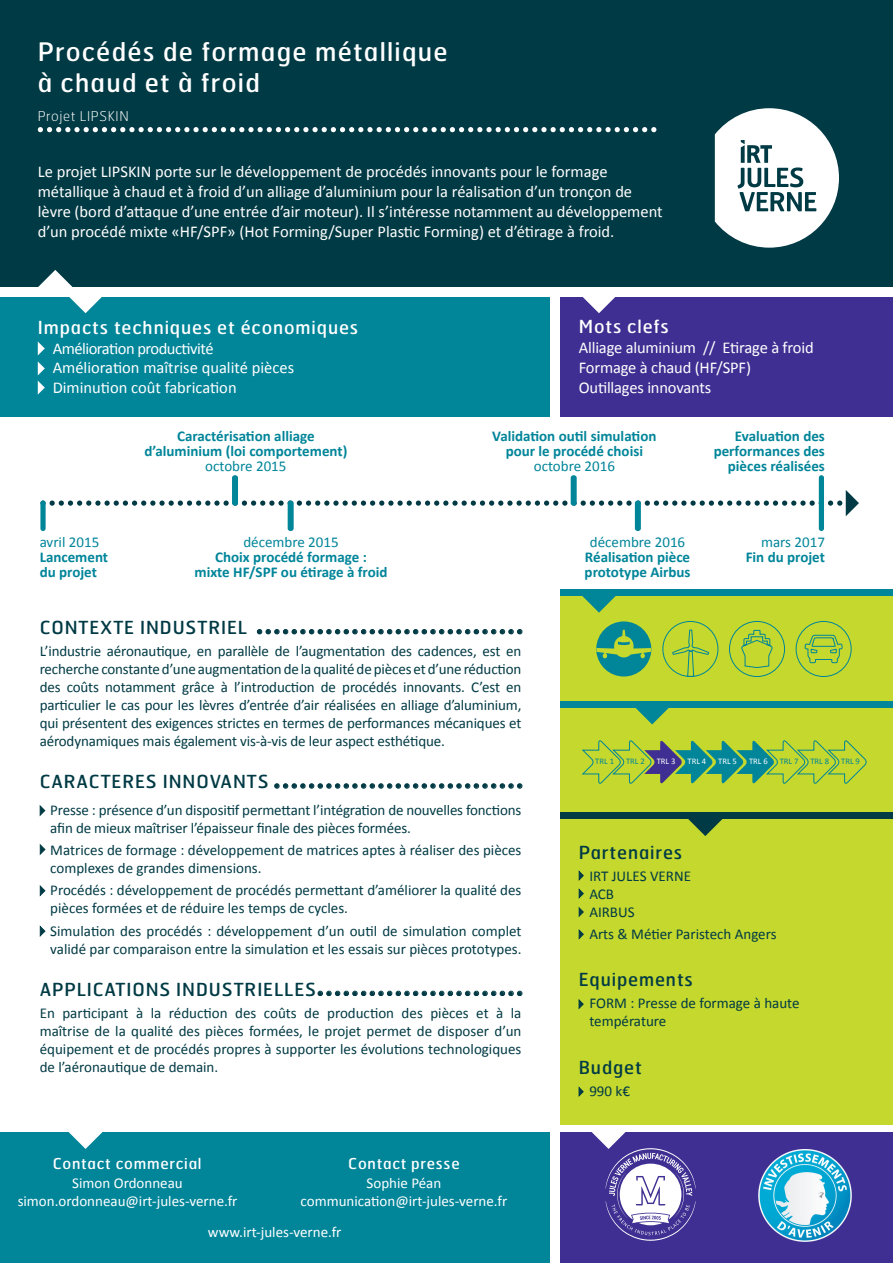
<style>
.page{position:relative;width:893px;height:1263px;background:#fff}
.page>*{position:absolute;margin:0;border:0;box-sizing:border-box;transform-origin:0 0}
.t1{font:700 31.5px "Comfortaa";color:#003a44}
.t2{font:25.5px "Hermes FB";letter-spacing:.05em;color:#fff}
.t3{font:18px "Hermes FB";letter-spacing:.05em;color:#003a44}
.t4{font:18px "Hermes FB";letter-spacing:.05em;color:#fff}
.t5{font:16.5px/19.8px "Calibri";color:#fff}
.t6{font:16.5px "Calibri";letter-spacing:-.03em;color:#fff}
.t7{font:15px/18px "Calibri";color:#003a44}
.t8{font:700 15px/15px "Calibri";color:#008599;text-align:center}
.t9{font:15px "Calibri";color:#fff}
.t10{font:15px "Calibri";color:#008599}
.t11{font:15px "Hermes FB";letter-spacing:.05em;color:#fff}
.t12{font:100 13.5px "Hermes FB";letter-spacing:.05em;color:#fff}
.t13{font:8.55px "Calibri";color:#008599}
.t14{font:8.55px "Calibri";color:#fff}
.s1{font-family:"Hermes FB";font-weight:400;font-size:18px}
.s2{font-family:"Comfortaa";font-weight:700;font-size:31.5px}
</style>
<div class="page">
<div style="left:0;top:1132px;width:549px;height:131px;background:#008599"></div>
<div style="left:560px;top:595px;width:333px;height:530px;background:#c4d82d"></div>
<svg style="left:257px;top:629px;width:266px;height:6px"></svg>
<svg style="left:274px;top:783px;width:249px;height:6px"></svg>
<svg style="left:317px;top:990px;width:206px;height:6px"></svg>
<div style="left:0;top:0;width:893px;height:286px;background:#003a44"></div>
<svg style="left:715px;top:108px;width:124px;height:140px"></svg>
<svg style="left:38px;top:127px;width:618px;height:5px"></svg>
<svg style="left:581px;top:740px;width:286px;height:44px"></svg>
<svg style="left:38px;top:270px;width:35px;height:17px"></svg>
<div style="left:560px;top:589px;width:333px;height:6px;background:#008599"></div>
<svg style="left:581px;top:595px;width:35px;height:18px"></svg>
<div style="left:560px;top:701px;width:333px;height:6px;background:#008599"></div>
<svg style="left:635px;top:707px;width:35px;height:17px"></svg>
<div style="left:561px;top:812px;width:332px;height:7px;background:#003a44"></div>
<svg style="left:688px;top:819px;width:35px;height:17px"></svg>
<div style="left:560px;top:297px;width:333px;height:120px;background:#3f2f92"></div>
<svg style="left:583px;top:297px;width:32px;height:16px"></svg>
<div style="left:0;top:297px;width:549px;height:120px;background:#008599"></div>
<svg style="left:69px;top:297px;width:33px;height:16px"></svg>
<svg style="left:38px;top:341px;width:7px;height:14px"></svg>
<svg style="left:38px;top:361px;width:7px;height:14px"></svg>
<svg style="left:39px;top:805px;width:7px;height:12px"></svg>
<div style="left:560px;top:1132px;width:333px;height:131px;background:#3f2f92"></div>
<svg style="left:578px;top:870px;width:6px;height:29px"></svg>
<img style="left:759px;top:1149px;width:92px;height:92px">
<svg style="left:591px;top:1132px;width:105px;height:109px"></svg>
<svg style="left:68px;top:1132px;width:35px;height:17px"></svg>
<svg style="left:39px;top:843px;width:7px;height:12px"></svg>
<svg style="left:39px;top:885px;width:7px;height:12px"></svg>
<svg style="left:38px;top:381px;width:7px;height:14px"></svg>
<svg style="left:578px;top:1086px;width:6px;height:11px"></svg>
<svg style="left:578px;top:907px;width:6px;height:10px"></svg>
<svg style="left:596px;top:621px;width:55px;height:55px"></svg>
<svg style="left:662px;top:621px;width:57px;height:56px"></svg>
<svg style="left:729px;top:621px;width:56px;height:56px"></svg>
<svg style="left:795px;top:621px;width:57px;height:56px"></svg>
<svg style="left:578px;top:999px;width:6px;height:11px"></svg>
<svg style="left:39px;top:925px;width:7px;height:12px"></svg>
<svg style="left:40px;top:475px;width:819px;height:56px"></svg>
<svg style="left:578px;top:929px;width:6px;height:11px"></svg>
<p class="t2" style="left:38px;top:36px;width:411px">Procédés de formage métallique</p>
<p class="t2" style="left:38px;top:66px;width:224px">à chaud et à froid</p>
<p class="t12" style="left:38px;top:108px;width:92px">Projet LIPSKIN</p>
<p class="t5" style="left:38px;top:162px;width:626px">Le projet LIPSKIN porte sur le développement de procédés innovants pour le formage métallique à chaud et à froid d’un alliage d’aluminium pour la réalisation d’un tronçon de lèvre (bord d’attaque d’une entrée d’air moteur). Il s’intéresse notamment au développement d’un procédé mixte «HF/SPF» (Hot Forming/Super Plastic Forming) et d’étirage à froid.</p>
<p class="t4" style="left:38px;top:316px;width:322px">Impacts techniques et économiques</p>
<p class="t6" style="left:53px;top:338px;width:162px">Amélioration productivité</p>
<p class="t5" style="left:53px;top:358px;width:243px">Amélioration maîtrise qualité pièces</p>
<p class="t5" style="left:53px;top:378px;width:185px">Diminution coût fabrication</p>
<p class="t10" style="left:40px;top:533px;width:61px">avril 2015</p>
<p class="t8" style="left:40px;top:550px;width:70px">Lancement</p>
<p class="t8" style="left:40px;top:565px;width:59px">du projet</p>
<p class="t8" style="left:144px;top:428px;width:204px">Caractérisation alliage d’aluminium (loi comportement)</p>
<p class="t10" style="left:205px;top:456px;width:83px">octobre 2015</p>
<p class="t10" style="left:243px;top:533px;width:97px">décembre 2015</p>
<p class="t8" style="left:215px;top:550px;width:153px">Choix procédé formage :</p>
<p class="t8" style="left:194px;top:565px;width:195px">mixte HF/SPF ou étirage à froid</p>
<p class="t4" style="left:579px;top:315px;width:92px">Mots clefs</p>
<p class="t5" style="left:579px;top:338px;width:236px">Alliage aluminium // Etirage à froid</p>
<p class="t5" style="left:579px;top:358px;width:174px">Formage à chaud (HF/SPF)</p>
<p class="t5" style="left:579px;top:377px;width:134px">Outillages innovants</p>
<p class="t8" style="left:492px;top:428px;width:166px">Validation outil simulation pour le procédé choisi</p>
<p class="t10" style="left:534px;top:456px;width:83px">octobre 2016</p>
<p class="t8" style="left:714px;top:428px;width:113px;text-align:right">Evaluation des performances des pièces réalisées</p>
<p class="t10" style="left:590px;top:533px;width:97px">décembre 2016</p>
<p class="t8" style="left:585px;top:550px;width:107px;text-align:left">Réalisation pièce prototype Airbus</p>
<p class="t10" style="left:761px;top:533px;width:65px">mars 2017</p>
<p class="t8" style="left:746px;top:550px;width:81px">Fin du projet</p>
<p class="t1" style="left:40px;top:602px;width:484px"><span class="s1">CONTEXTE INDUSTRIEL</span> ...............................</p>
<p class="t7" style="left:40px;top:642px;width:483px;text-align:justify">L’industrie aéronautique, en parallèle de l’augmentation des cadences, est en recherche constante d’une augmentation de la qualité de pièces et d’une réduction des coûts notamment grâce à l’introduction de procédés innovants. C’est en particulier le cas pour les lèvres d’entrée d’air réalisées en alliage d’aluminium, qui présentent des exigences strictes en termes de performances mécaniques et aérodynamiques mais également vis-à-vis de leur aspect esthétique.</p>
<p class="t1" style="left:40px;top:756px;width:484px"><span class="s1">CARACTERES INNOVANTS</span> .............................</p>
<p class="t7" style="left:50px;top:801px;width:473px">Presse : présence d’un dispositif permettant l’intégration de nouvelles fonctions afin de mieux maîtriser l’épaisseur finale des pièces formées.</p>
<p class="t7" style="left:50px;top:841px;width:473px">Matrices de formage : développement de matrices aptes à réaliser des pièces complexes de grandes dimensions.</p>
<p class="t7" style="left:50px;top:881px;width:473px">Procédés : développement de procédés permettant d’améliorer la qualité des pièces formées et de réduire les temps de cycles.</p>
<p class="t7" style="left:50px;top:921px;width:473px">Simulation des procédés : développement d’un outil de simulation complet validé par comparaison entre la simulation et les essais sur pièces prototypes.</p>
<p class="t3" style="left:40px;top:977px;width:484px">APPLICATIONS INDUSTRIELLES<span class="s2">........................</span></p>
<p class="t7" style="left:40px;top:1004px;width:483px;text-align:justify">En participant à la réduction des coûts de production des pièces et à la maîtrise de la qualité des pièces formées, le projet permet de disposer d’un équipement et de procédés propres à supporter les évolutions technologiques de l’aéronautique de demain.</p>
<p class="t11" style="left:53px;top:1154px;width:150px">Contact commercial</p>
<p class="t11" style="left:348px;top:1154px;width:113px">Contact presse</p>
<p class="t9" style="left:72px;top:1174px;width:112px">Simon Ordonneau</p>
<p class="t9" style="left:367px;top:1174px;width:76px">Sophie Péan</p>
<p class="t9" style="left:18px;top:1192px;width:221px">simon.ordonneau@irt-jules-verne.fr</p>
<p class="t9" style="left:301px;top:1192px;width:208px">communication@irt-jules-verne.fr</p>
<p class="t9" style="left:208px;top:1223px;width:135px">www.irt-jules-verne.fr</p>
<p class="t13" style="left:595px;top:756px;width:20px">TRL 1</p>
<p class="t13" style="left:626px;top:756px;width:20px">TRL 2</p>
<p class="t14" style="left:657px;top:756px;width:20px">TRL 3</p>
<p class="t14" style="left:687px;top:756px;width:20px">TRL 4</p>
<p class="t14" style="left:718px;top:756px;width:20px">TRL 5</p>
<p class="t14" style="left:749px;top:756px;width:20px">TRL 6</p>
<p class="t13" style="left:780px;top:756px;width:20px">TRL 7</p>
<p class="t13" style="left:810px;top:756px;width:20px">TRL 8</p>
<p class="t13" style="left:841px;top:756px;width:20px">TRL 9</p>
<p class="t3" style="left:579px;top:840px;width:105px">Partenaires</p>
<p class="t7" style="left:589px;top:867px;width:103px">IRT JULES VERNE</p>
<p class="t7" style="left:589px;top:885px;width:26px">ACB</p>
<p class="t7" style="left:589px;top:903px;width:47px">AIRBUS</p>
<p class="t7" style="left:589px;top:925px;width:189px">Arts &amp; Métier Paristech Angers</p>
<p class="t3" style="left:579px;top:968px;width:116px">Equipements</p>
<p class="t7" style="left:589px;top:994px;width:212px">FORM : Presse de formage à haute température</p>
<p class="t3" style="left:579px;top:1055px;width:65px">Budget</p>
<p class="t7" style="left:589px;top:1082px;width:42px">990 k€</p>
</div>
